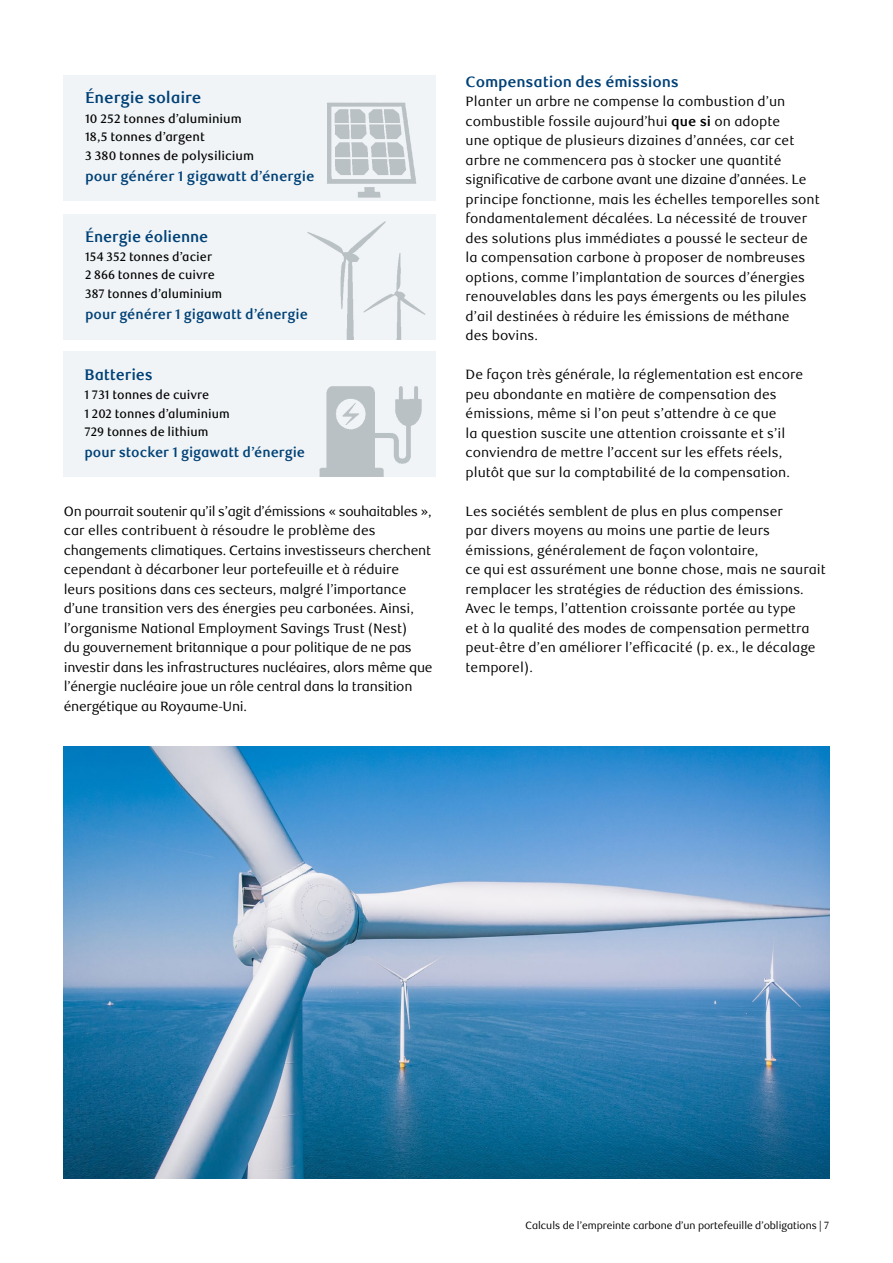
<style>
.page{position:relative;width:893px;height:1263px;background:#fff}
.page>*{position:absolute;margin:0;border:0;box-sizing:border-box;transform-origin:0 0}
.Factsheet__Body_Copy{font:700 15.75px "RBC Text";letter-spacing:-.01em;color:#004177}
.Factsheet__Body_Copy-2{font:700 15.3px "RBC Text";letter-spacing:-.005em;color:#004177}
.Factsheet__Body_Copy-3{font:700 15px "RBC Text";letter-spacing:-.01em;color:#004177}
.Factsheet__Body_Copy-4{font:700 13.8px "RBC Text";color:#004177}
.Factsheet__Body_Copy-5{font:13.5px/19.5px "RBC Text";color:#000}
.Factsheet__Body_Copy-6{font:13.5px/19.5px "RBC Text";letter-spacing:-.02em;color:#000}
.Factsheet__Body_Copy-7{font:500 12.3px/18.6px "RBC Text";letter-spacing:.005em;color:#000}
.t1{font:10.5px "RBC Display";color:#000}
.s1{font-weight:700}
</style>
<div class="page">
<img style="left:64px;top:746px;width:765px;height:433px">
<div style="left:64px;top:214px;width:372px;height:125px;background:#f0f4f6"></div>
<img style="left:307px;top:222px;width:119px;height:117px">
<div style="left:64px;top:351px;width:372px;height:126px;background:#f0f4f6"></div>
<div style="left:64px;top:76px;width:372px;height:125px;background:#f0f4f6"></div>
<img style="left:319px;top:386px;width:103px;height:91px">
<img style="left:327px;top:102px;width:90px;height:96px">
<p class="Factsheet__Body_Copy" style="left:85px;top:89px;width:118px">Énergie solaire</p>
<p class="Factsheet__Body_Copy-7" style="left:85px;top:109px;width:171px">10 252 tonnes d’aluminium<br>18,5 tonnes d’argent<br>3 380 tonnes de polysilicium</p>
<p class="Factsheet__Body_Copy-4" style="left:85px;top:168px;width:231px">pour générer 1 gigawatt d’énergie</p>
<p class="Factsheet__Body_Copy-2" style="left:85px;top:227px;width:125px">Énergie éolienne</p>
<p class="Factsheet__Body_Copy-7" style="left:85px;top:248px;width:139px">154 352 tonnes d’acier<br>2 866 tonnes de cuivre<br>387 tonnes d’aluminium</p>
<p class="Factsheet__Body_Copy-4" style="left:85px;top:306px;width:224px">pour générer 1 gigawatt d’énergie</p>
<p class="Factsheet__Body_Copy-2" style="left:84px;top:365px;width:70px">Batteries</p>
<p class="Factsheet__Body_Copy-7" style="left:84px;top:386px;width:147px">1 731 tonnes de cuivre<br>1 202 tonnes d’aluminium<br>729 tonnes de lithium</p>
<p class="Factsheet__Body_Copy-4" style="left:84px;top:444px;width:222px">pour stocker 1 gigawatt d’énergie</p>
<p class="Factsheet__Body_Copy-6" style="left:64px;top:502px;width:370px">On pourrait soutenir qu’il s’agit d’émissions « souhaitables », car elles contribuent à résoudre le problème des changements climatiques. Certains investisseurs cherchent cependant à décarboner leur portefeuille et à réduire leurs positions dans ces secteurs, malgré l’importance d’une transition vers des énergies peu carbonées. Ainsi, l’organisme National Employment Savings Trust (Nest)<br>du gouvernement britannique a pour politique de ne pas investir dans les infrastructures nucléaires, alors même que l’énergie nucléaire joue un rôle central dans la transition énergétique au Royaume-Uni.</p>
<p class="Factsheet__Body_Copy-3" style="left:466px;top:73px;width:215px">Compensation des émissions</p>
<p class="Factsheet__Body_Copy-5" style="left:466px;top:92px;width:356px">Planter un arbre ne compense la combustion d’un combustible fossile aujourd’hui <span class="s1">que si</span> on adopte<br>une optique de plusieurs dizaines d’années, car cet arbre ne commencera pas à stocker une quantité significative de carbone avant une dizaine d’années. Le principe fonctionne, mais les échelles temporelles sont fondamentalement décalées. La nécessité de trouver des solutions plus immédiates a poussé le secteur de la compensation carbone à proposer de nombreuses options, comme l’implantation de sources d’énergies renouvelables dans les pays émergents ou les pilules d’ail destinées à réduire les émissions de méthane<br>des bovins.</p>
<p class="Factsheet__Body_Copy-5" style="left:466px;top:365px;width:339px">De façon très générale, la réglementation est encore peu abondante en matière de compensation des émissions, même si l’on peut s’attendre à ce que<br>la question suscite une attention croissante et s’il conviendra de mettre l’accent sur les effets réels, plutôt que sur la comptabilité de la compensation.</p>
<p class="Factsheet__Body_Copy-5" style="left:466px;top:502px;width:362px">Les sociétés semblent de plus en plus compenser<br>par divers moyens au moins une partie de leurs émissions, généralement de façon volontaire,<br>ce qui est assurément une bonne chose, mais ne saurait remplacer les stratégies de réduction des émissions.<br>Avec le temps, l’attention croissante portée au type<br>et à la qualité des modes de compensation permettra peut-être d’en améliorer l’efficacité (p. ex., le décalage temporel).</p>
<p class="t1" style="left:526px;top:1219px;width:305px">Calculs de l’empreinte carbone d’un portefeuille d’obligations | 7</p>
</div>
